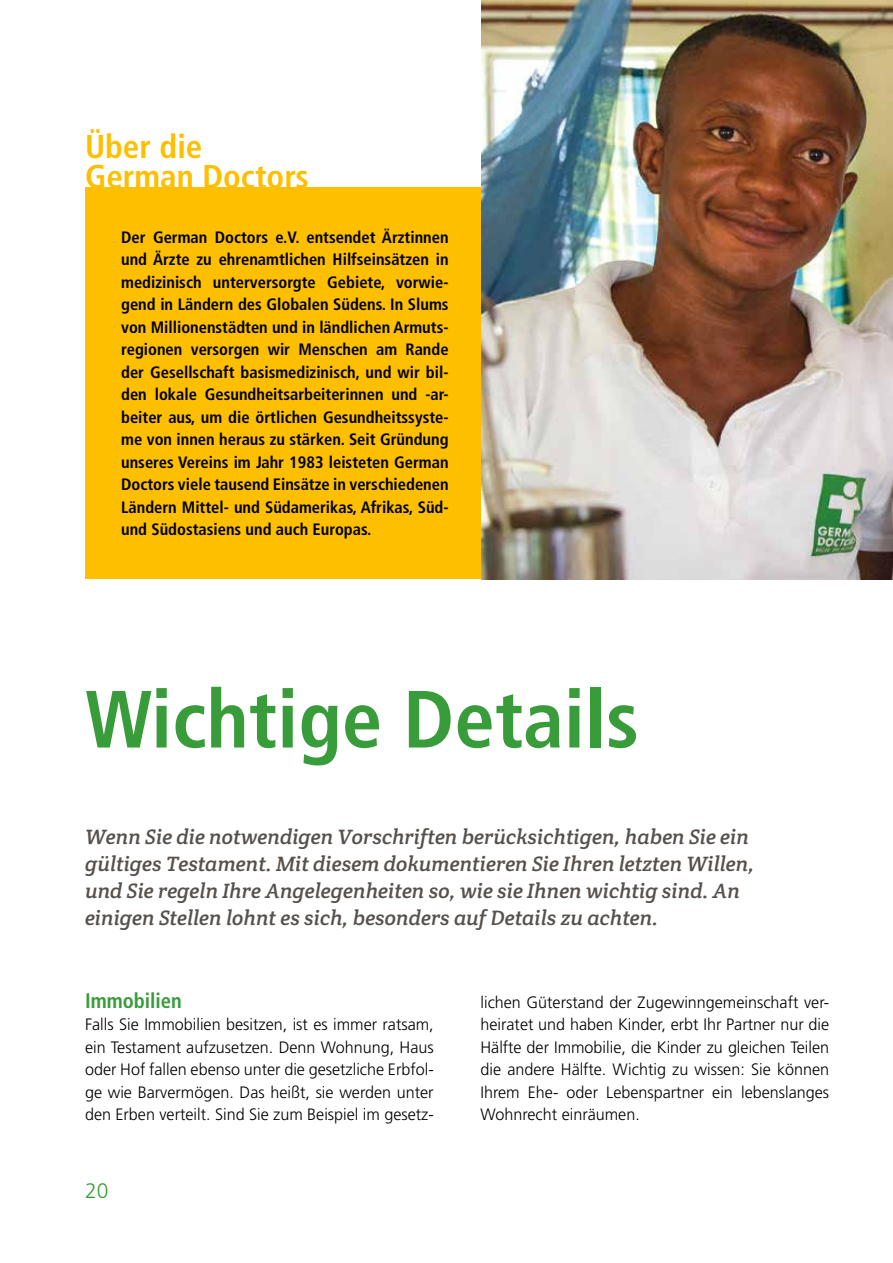
<style>
.page{position:relative;width:893px;height:1263px;background:#fff}
.page>*{position:absolute;margin:0;border:0;box-sizing:border-box;transform-origin:0 0}
.t1{font:700 condensed 81px "Frutiger LT Pro";color:#399c3a}
.t2{font:700 condensed 33px/30px "Frutiger LT Pro";color:#fdbf00}
.t3{font:italic 21px/27px "Crete Round";color:#57514d}
.t4{font:700 condensed 21px "Frutiger LT Pro";color:#399c3a}
.t5{font:300 21px "Frutiger LT Pro";color:#399c3a}
.t6{font:700 condensed 16.5px/22.5px "Frutiger LT Pro";color:#000;text-align:justify}
.t7{font:300 16.5px/22.5px "Frutiger LT Pro";color:#000;text-align:justify}
</style>
<div class="page">
<div style="left:85px;top:187px;width:397px;height:392px;background:#fdbf00"></div>
<img style="left:482px;top:0;width:411px;height:579px">
<h2 class="t2" style="left:85px;top:131px;width:226px">Über die<br>German Doctors</h2>
<p class="t6" style="left:121px;top:226px;width:329px">Der German Doctors e.V. entsendet Ärztinnen und Ärzte zu ehrenamtlichen Hilfseinsätzen in medizinisch unterversorgte Gebiete, vorwie&shy;gend in Ländern des Globalen Südens. In Slums von Millionenstädten und in ländlichen Armuts&shy;regionen versorgen wir Menschen am Rande der Gesellschaft basismedizinisch, und wir bil&shy;den lokale Gesundheitsarbeiterinnen und -ar&shy;beiter aus, um die örtlichen Gesundheitssyste&shy;me von innen heraus zu stärken. Seit Gründung unseres Vereins im Jahr 1983 leisteten German Doctors viele tausend Einsätze in verschiedenen Ländern Mittel- und Südamerikas, Afrikas, Süd&shy;und Südostasiens und auch Europas.</p>
<h1 class="t1" style="left:85px;top:671px;width:555px">Wichtige Details</h1>
<p class="t3" style="left:85px;top:823px;width:671px">Wenn Sie die notwendigen Vorschriften berücksichtigen, haben Sie ein gültiges Testament. Mit diesem dokumentieren Sie Ihren letzten Willen, und Sie regeln Ihre Angelegenheiten so, wie sie Ihnen wichtig sind. An einigen Stellen lohnt es sich, besonders auf Details zu achten.</p>
<p class="t4" style="left:85px;top:988px;width:98px">Immobilien</p>
<p class="t7" style="left:85px;top:1013px;width:350px">Falls Sie Immobilien besitzen, ist es immer ratsam, ein Testament aufzusetzen. Denn Wohnung, Haus oder Hof fallen ebenso unter die gesetzliche Erbfol&shy;ge wie Barvermögen. Das heißt, sie werden unter den Erben verteilt. Sind Sie zum Beispiel im gesetz-</p>
<p class="t5" style="left:85px;top:1179px;width:25px">20</p>
<p class="t7" style="left:480px;top:991px;width:350px">lichen Güterstand der Zugewinngemeinschaft ver&shy;heiratet und haben Kinder, erbt Ihr Partner nur die Hälfte der Immobilie, die Kinder zu gleichen Teilen die andere Hälfte. Wichtig zu wissen: Sie können Ihrem Ehe- oder Lebenspartner ein lebenslanges Wohnrecht einräumen.</p>
</div>
